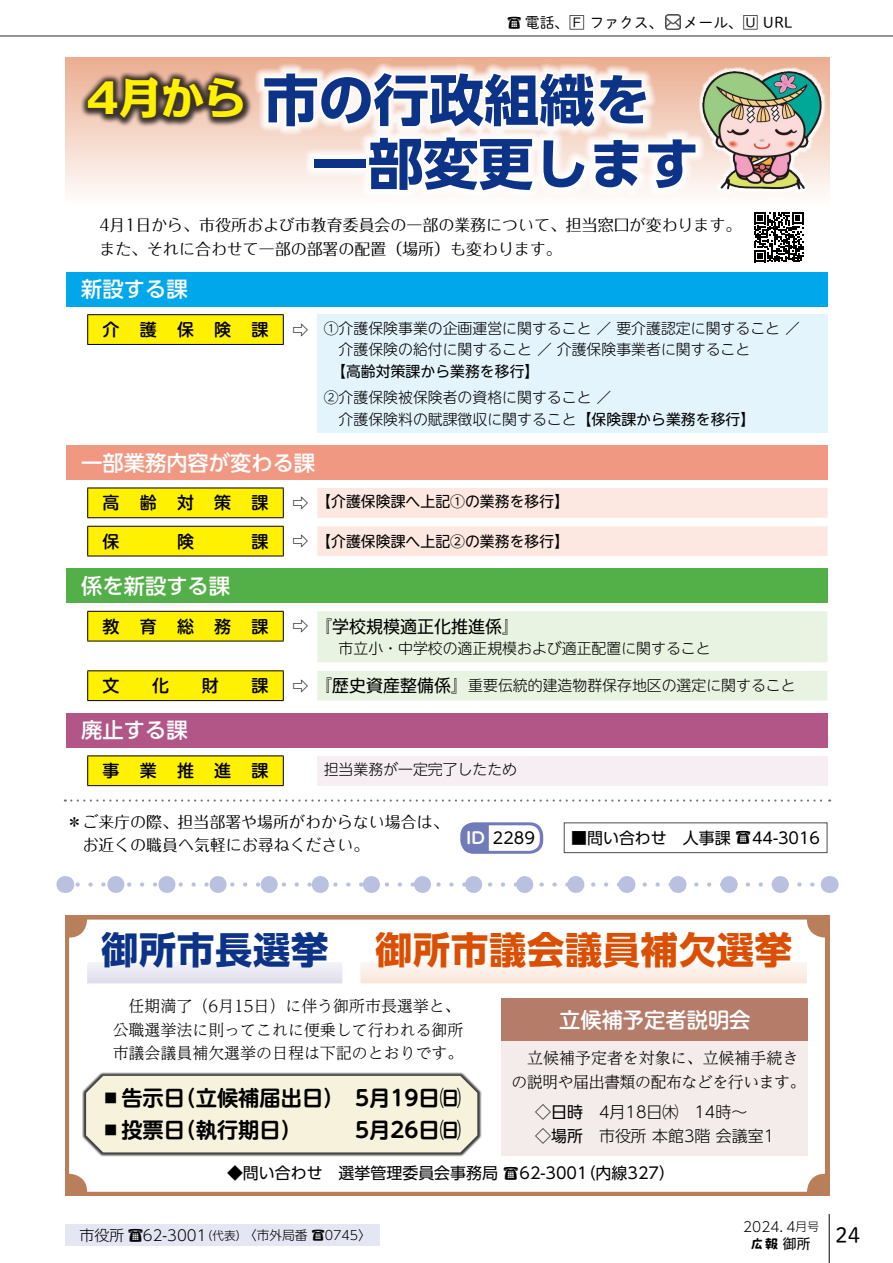
<style>
.page{position:relative;width:893px;height:1263px;background:#fff}
.page>*{position:absolute;margin:0;border:0;box-sizing:border-box;transform-origin:0 0}
.t1{font:700 55.35px/63.8px "UD Shin Go Pro";color:#0c3388}
.t2{font:800 42.45px "Kakumin Pro";color:#fff100}
.t3{font:700 37.2px "UD Shin Go Pro";letter-spacing:.02em;color:#db4f03}
.t4{font:700 37.2px "UD Shin Go Pro";letter-spacing:.02em;color:#0c3388}
.t5{font:700 21.3px/32px "UD Shin M Go Pro De";color:#000}
.t6{font:500 21.3px "UD Shin Go Pro";color:#fff}
.t7{font:500 21.3px "UD Shin M Go Pro";color:#fff}
.t8{font:21.3px "P Shuei M Go Std N L";color:#000}
.t9{font:500 16.95px "UD Shin M Go Pro";letter-spacing:1.19em;color:#000}
.t10{font:16.95px "UD Shin M Go Pro";color:#000}
.t11{font:15.9px/24.5px "Folk Pro";color:#000}
.t12{font:300 15.9px/23.4px "UD Reimin Pro";color:#000}
.t13{font:15.9px "UD Shin Go Pro";color:#000}
.t14{font:15.9px "Maru Fo Pro";color:#000}
.t15{font:300 15.9px/23.4px "UD Reimin Pro";letter-spacing:-.03em;color:#000}
.t16{font:300 15.9px "UD Shin Go Pro";color:#000}
.t17{font:15.9px "UD Shin M Go Pro";color:#000}
.t18{font:700 15.9px "UD Shin M Go Pro De";color:#fff}
.t19{font:300 14.85px/21.3px "UD Shin M Go Pro";color:#000}
.t20{font:14.85px "UD Shin M Go Pro";color:#000}
.t21{font:14.85px "P Shuei M Go Std N L";color:#000}
.t22{font:300 14.85px "UD Shin Go Pro";color:#000}
.t23{font:300 13.8px "UD Shin Go Pro";color:#000}
.t24{font:13.8px "P Puhu March Min 2 DB";color:#000}
.t25{font:300 12.75px "UD Shin Go Pro";color:#000}
.t26{font:300 11.7px "UD Shin Go Pro";color:#000}
.s1{font-size:13.8px}
.s2{font-family:"P Gothic BBB Pr 6 N"}
.s3{font-family:"UD Reimin Pro";font-size:15.9px}
.s4{font-weight:400}
.s5{font-family:"UD Reimin Pro";font-weight:300;font-size:15.9px}
.s6{font-family:"P Shuei M Go Std N L";font-size:14.85px}
.s7{font-family:"P Shuei M Go Std N L";font-weight:400}
.s8{font-size:11.7px}
.s9{font-family:"UD Shin Go Pro"}
</style>
<div class="page">
<hr style="left:829px;top:1214px;width:1px;height:49px;background:#000">
<div style="left:65px;top:1225px;width:314px;height:21px;background:#e5e6f4"></div>
<hr style="left:0;top:35px;width:893px;height:2px;background:#727171">
<img style="left:665px;top:15px;width:15px;height:15px">
<svg style="left:754px;top:212px;width:50px;height:50px"></svg>
<div style="left:65px;top:57px;width:764px;height:149px;background:linear-gradient(to bottom,#ebad90,#fefefe)"></div>
<div style="left:255px;top:62px;width:450px;height:138px;background:#fff;opacity:.85"></div>
<svg style="left:261px;top:66px;width:438px;height:128px"></svg>
<div style="left:80px;top:70px;width:173px;height:57px;background:#000;opacity:.75"></div>
<div style="left:66px;top:272px;width:762px;height:34px;background:#00a7ea"></div>
<svg style="left:88px;top:315px;width:195px;height:470px"></svg>
<div style="left:317px;top:315px;width:511px;height:118px;background:#e4f4fd"></div>
<div style="left:66px;top:445px;width:762px;height:34px;background:#f19883"></div>
<svg style="left:317px;top:488px;width:511px;height:68px;background:#fceae4"></svg>
<div style="left:66px;top:569px;width:762px;height:34px;background:#53af47"></div>
<svg style="left:317px;top:611px;width:511px;height:90px;background:#ebf4e4"></svg>
<div style="left:66px;top:713px;width:762px;height:34px;background:#b25687"></div>
<div style="left:317px;top:756px;width:511px;height:30px;background:#f7eef3"></div>
<hr style="left:87px;top:314px;width:197px;height:1px;background:#000">
<svg style="left:87px;top:315px;width:1px;height:29px"></svg>
<svg style="left:283px;top:315px;width:1px;height:29px"></svg>
<hr style="left:87px;top:344px;width:197px;height:1px;background:#000">
<hr style="left:87px;top:488px;width:197px;height:1px;background:#000">
<svg style="left:87px;top:488px;width:1px;height:29px"></svg>
<svg style="left:283px;top:488px;width:1px;height:29px"></svg>
<hr style="left:87px;top:517px;width:197px;height:1px;background:#000">
<hr style="left:87px;top:526px;width:197px;height:1px;background:#000">
<svg style="left:87px;top:527px;width:1px;height:29px"></svg>
<svg style="left:283px;top:527px;width:1px;height:29px"></svg>
<hr style="left:87px;top:556px;width:197px;height:1px;background:#000">
<hr style="left:87px;top:670px;width:197px;height:1px;background:#000">
<svg style="left:87px;top:671px;width:1px;height:29px"></svg>
<svg style="left:283px;top:671px;width:1px;height:29px"></svg>
<hr style="left:87px;top:700px;width:197px;height:1px;background:#000">
<hr style="left:87px;top:755px;width:197px;height:1px;background:#000">
<svg style="left:87px;top:756px;width:1px;height:29px"></svg>
<svg style="left:283px;top:756px;width:1px;height:29px"></svg>
<hr style="left:87px;top:785px;width:197px;height:1px;background:#000">
<hr style="left:87px;top:611px;width:197px;height:1px;background:#000">
<svg style="left:87px;top:612px;width:1px;height:29px"></svg>
<svg style="left:283px;top:612px;width:1px;height:29px"></svg>
<hr style="left:87px;top:641px;width:197px;height:1px;background:#000">
<div style="left:699px;top:67px;width:126px;height:128px;background:#fff;opacity:.85"></div>
<img style="left:702px;top:69px;width:122px;height:123px">
<svg style="left:65px;top:799px;width:765px;height:2px"></svg>
<div style="left:564px;top:822px;width:264px;height:31px;border:1px solid #595757"></div>
<div style="left:460px;top:822px;width:83px;height:32px;background:#717bba;border-radius:13px"></div>
<svg style="left:489px;top:825px;width:51px;height:26px"></svg>
<svg style="left:78px;top:876px;width:745px;height:17px"></svg>
<svg style="left:65px;top:876px;width:1px;height:17px"></svg>
<svg style="left:829px;top:876px;width:1px;height:17px"></svg>
<div style="left:65px;top:915px;width:764px;height:281px;background:#b87f5a"></div>
<div style="left:69px;top:919px;width:756px;height:273px;background:#fff;border-radius:18px"></div>
<div style="left:82px;top:1071px;width:399px;height:85px;background:#000;opacity:.75"></div>
<div style="left:86px;top:1076px;width:391px;height:76px;background:#f7f2db"></div>
<div style="left:87px;top:962px;width:255px;height:21px;background:#e9e8f2"></div>
<div style="left:360px;top:962px;width:447px;height:21px;background:#fbeee6"></div>
<div style="left:502px;top:998px;width:306px;height:157px;background:#f4ecea"></div>
<div style="left:502px;top:998px;width:306px;height:43px;background:#b57c6a"></div>
<h2 class="t2" style="left:86px;top:64px;width:162px">4月から</h2>
<p class="t21" style="left:507px;top:12px;width:158px"><span class="s1">☎</span>電話、<span class="s2">F</span> ファクス、</p>
<p class="t21" style="left:684px;top:12px;width:111px">メール、<span class="s2">U</span> URL</p>
<h1 class="t1" style="left:313px;top:67px;width:388px;text-indent:-49px">市の行政組織を一部変更します</h1>
<p class="t11" style="left:83px;top:210px;width:659px">　4月1日から、市役所および市教育委員会の一部の業務について、担当窓口が変わります。　また、それに合わせて一部の部署の配置（場所）も変わります。</p>
<h3 class="t6" style="left:81px;top:272px;width:108px">新設する課</h3>
<p class="t19" style="left:292px;top:317px;width:509px"><span class="s3">⇨</span> ①介護保険事業の企画運営に関すること／要介護認定に関すること／</p>
<p class="t9" style="left:103px;top:316px;width:167px">介護保険課</p>
<p class="t19" style="left:339px;top:338px;width:413px">介護保険の給付に関すること／介護保険事業者に関すること</p>
<p class="t20" style="left:331px;top:359px;width:210px">【高齢対策課から業務を移行【</p>
<p class="t19" style="left:339px;top:386px;width:418px;text-indent:-15px">②介護保険被保険者の資格に関すること／<br>介護保険料の賦課徴収に関すること<span class="s4">【保険課から業務を移行【</span></p>
<h3 class="t6" style="left:81px;top:445px;width:235px">一部業務内容が変わる課</h3>
<p class="t20" style="left:292px;top:490px;width:278px"><span class="s5">⇨</span> 【介護保険課へ上記①の業務を移行【</p>
<p class="t9" style="left:103px;top:489px;width:167px">高齢対策課</p>
<p class="t9" style="left:103px;top:527px;width:19px">保</p>
<p class="t9" style="left:177px;top:527px;width:19px">険</p>
<p class="t9" style="left:251px;top:527px;width:19px">課</p>
<h3 class="t6" style="left:81px;top:568px;width:150px">係を新設する課</h3>
<p class="t9" style="left:103px;top:612px;width:167px">教育総務課</p>
<p class="t9" style="left:103px;top:672px;width:19px">文</p>
<p class="t9" style="left:152px;top:672px;width:19px">化</p>
<p class="t9" style="left:202px;top:672px;width:19px">財</p>
<p class="t9" style="left:251px;top:672px;width:19px">課</p>
<h3 class="t6" style="left:81px;top:713px;width:108px">廃止する課</h3>
<p class="t20" style="left:292px;top:529px;width:278px"><span class="s5">⇨</span> 【介護保険課へ上記②の業務を移行【</p>
<p class="t10" style="left:292px;top:612px;width:228px"><span class="s5">⇨</span> 『学校規模適正化推進係『</p>
<p class="t19" style="left:339px;top:637px;width:374px">市立小・中学校の適正規模および適正配置に関すること</p>
<p class="t19" style="left:468px;top:674px;width:329px">重要伝統的建造物群保存地区の選定に関すること</p>
<p class="t10" style="left:292px;top:672px;width:177px"><span class="s5">⇨</span> 『歴史資産整備係』</p>
<p class="t19" style="left:324px;top:758px;width:195px">担当業務が一定完了したため</p>
<p class="t9" style="left:103px;top:757px;width:167px">事業推進課</p>
<p class="t14" style="left:66px;top:809px;width:384px">＊ご来庁の際、担当部署や場所がわからない場合は、</p>
<p class="t18" style="left:466px;top:825px;width:20px">ID</p>
<p class="t17" style="left:493px;top:825px;width:44px">2289</p>
<p class="t14" style="left:82px;top:833px;width:289px">お近くの職員へ気軽にお尋ねください。</p>
<p class="t13" style="left:571px;top:825px;width:250px">■問い合わせ　人事課 <span class="s6">☎</span>44-3016</p>
<h3 class="t4" style="left:101px;top:919px;width:228px">御所市長選挙</h3>
<h3 class="t3" style="left:375px;top:919px;width:418px">御所市議会議員補欠選挙</h3>
<p class="t12" style="left:113px;top:994px;width:352px">　任期満了（6月15日）に伴う御所市長選挙と、公職選挙法に則ってこれに便乗して行われる御所市議会議員補欠選挙の日程は下記のとおりです。</p>
<h3 class="t5" style="left:174px;top:1081px;width:288px">（立候補届出日）　5月19日㈰</h3>
<h3 class="t5" style="left:174px;top:1081px;width:288px;text-indent:-74px">▪告示日<br>（執行期日）　　　5月26日㈰</h3>
<h3 class="t5" style="left:100px;top:1113px;width:87px">▪投票日</h3>
<h3 class="t7" style="left:559px;top:1002px;width:193px">立候補予定者説明会</h3>
<p class="t15" style="left:511px;top:1046px;width:296px">　立候補予定者を対象に、立候補手続きの説明や届出書類の配布などを行います。</p>
<p class="t13" style="left:535px;top:1099px;width:49px">◇日時</p>
<p class="t13" style="left:535px;top:1123px;width:49px">◇場所</p>
<p class="t16" style="left:599px;top:1099px;width:150px">4月18日㈭　14時~</p>
<p class="t16" style="left:599px;top:1123px;width:177px">市役所本館3階会議室1</p>
<p class="t13" style="left:227px;top:1160px;width:362px">◆問い合わせ　選挙管理委員会事務局 <span class="s6">☎</span>62-3001</p>
<p class="t13" style="left:580px;top:1160px;width:97px">（内線327(</p>
<p class="t22" style="left:80px;top:1223px;width:129px">市役所 <span class="s7">☎</span>62-3001</p>
<p class="t25" style="left:201px;top:1225px;width:172px"><span class="s8">（代表）</span>〈市外局番 <span class="s7">☎</span>0745〈</p>
<p class="t23" style="left:743px;top:1215px;width:54px">2024．4</p>
<p class="t26" style="left:796px;top:1217px;width:25px">月号</p>
<p class="t24" style="left:751px;top:1234px;width:61px">広報<span class="s9">御所</span></p>
<h3 class="t8" style="left:835px;top:1219px;width:27px">24</h3>
</div>
